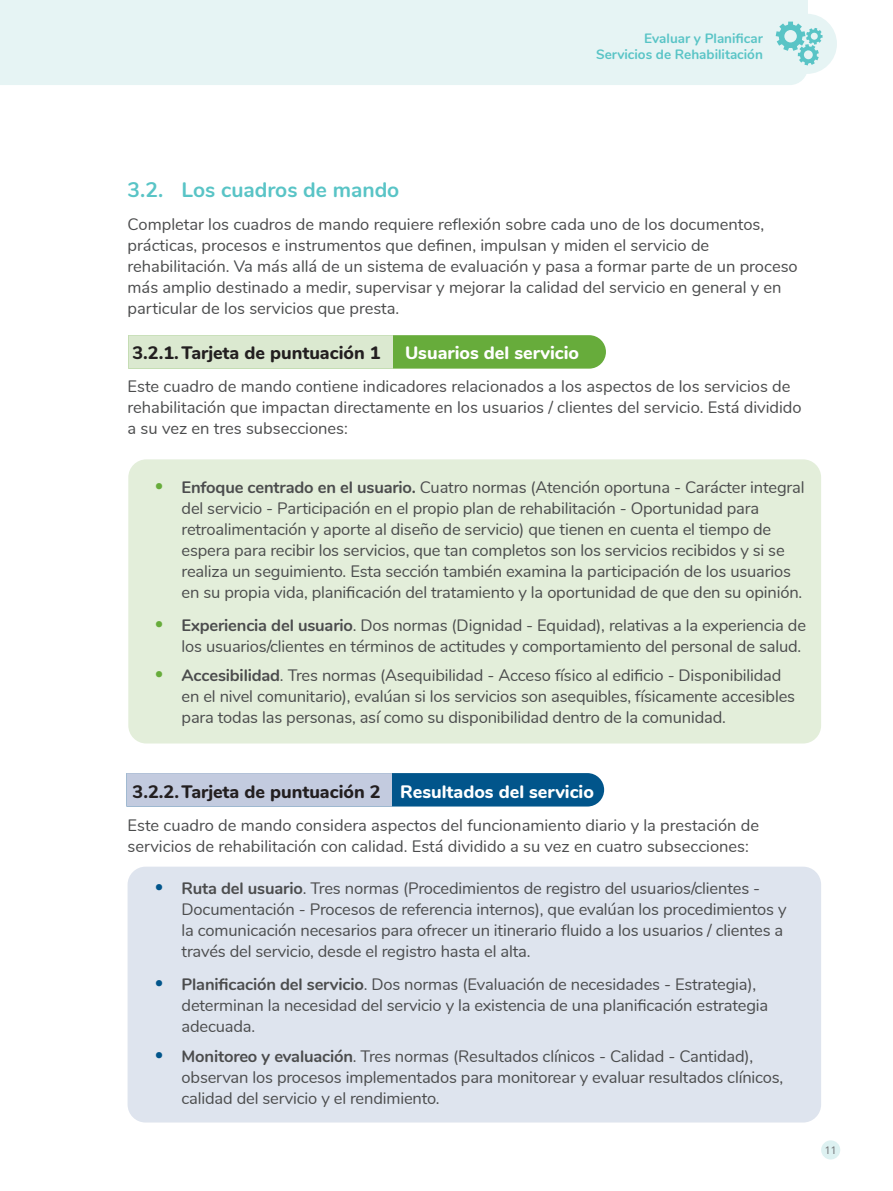
<style>
.page{position:relative;width:893px;height:1191px;background:#fff}
.page>*{position:absolute;margin:0;border:0;box-sizing:border-box;transform-origin:0 0}
.t1{font:700 21px "Nunito";color:#59c4c6}
.t2{font:800 18px "Nunito";color:#231f20}
.t3{font:800 18px "Nunito";color:#fff}
.t4{font:16.5px/21px "Nunito";letter-spacing:-.01em;color:#4b4c4d}
.t5{font:700 13.5px/16.2px "Nunito";color:#59c4c6;text-align:right}
.t6{font:10.5px "Open Sans";color:#6c6d70}
.s1{font-weight:800;font-size:36px;color:#67ac3b}
.s2{font-weight:700}
.s3{color:#fff}
.s4{font-weight:800;font-size:36px;color:#01558b}
</style>
<div class="page">
<div style="left:0;top:0;width:808px;height:85px;background:#e6f4f4"></div>
<div style="left:777px;top:14px;width:60px;height:60px;background:#e6f4f4;border-radius:50%"></div>
<svg style="left:776px;top:22px;width:46px;height:43px"></svg>
<div style="left:821px;top:1140px;width:19px;height:19px;background:#ddf1f1;border-radius:50%"></div>
<div style="left:393px;top:335px;width:213px;height:33px;background:#67ac3b"></div>
<div style="left:128px;top:335px;width:265px;height:33px;background:#dbe9d0"></div>
<div style="left:128px;top:866px;width:693px;height:256px;background:#dee4ee;border-radius:18px"></div>
<div style="left:128px;top:459px;width:693px;height:284px;background:#e3eeda;border-radius:18px"></div>
<div style="left:391px;top:773px;width:213px;height:33px;background:#01558b"></div>
<div style="left:126px;top:773px;width:265px;height:33px;background:#c3cbdf"></div>
<p class="t5" style="left:596px;top:29px;width:168px">Evaluar y Planificar<br>Servicios de Rehabilitación</p>
<p class="t1" style="left:128px;top:174px;width:273px">3.2. Los cuadros de mando</p>
<p class="t4" style="left:128px;top:212px;width:672px">Completar los cuadros de mando requiere reflexión sobre cada uno de los documentos, prácticas, procesos e instrumentos que definen, impulsan y miden el servicio de rehabilitación. Va más allá de un sistema de evaluación y pasa a formar parte de un proceso más amplio destinado a medir, supervisar y mejorar la calidad del servicio en general y en particular de los servicios que presta.</p>
<p class="t2" style="left:132px;top:339px;width:250px">3.2.1.Tarjeta de puntuación 1</p>
<p class="t3" style="left:405px;top:339px;width:176px">Usuarios del servicio</p>
<p class="t4" style="left:128px;top:374px;width:676px">Este cuadro de mando contiene indicadores relacionados a los aspectos de los servicios de rehabilitación que impactan directamente en los usuarios / clientes del servicio. Está dividido a su vez en tres subsecciones:</p>
<p class="t4" style="left:182px;top:475px;width:624px;text-indent:-27px"><span class="s1">·</span> <span class="s2">Enfoque centrado en el usuario.</span> Cuatro normas (Atención oportuna - Carácter integral del servicio - Participación en el propio plan de rehabilitación - Oportunidad para retroalimentación y aporte al diseño de servicio) que tienen en cuenta el tiempo de espera para recibir los servicios, que tan completos son los servicios recibidos y si se realiza un seguimiento. Esta sección también examina la participación de los usuarios en su propia vida, planificación del tratamiento y la oportunidad de que den su opinión.</p>
<p class="t4" style="left:155px;top:613px;width:653px;text-align:right"><span class="s1">·</span> <span class="s2">Experiencia del usuario</span>. Dos normas (Dignidad - Equidad), relativas a la experiencia de los usuarios/clientes en términos de actitudes y comportamiento del personal de salud.</p>
<p class="t4" style="left:182px;top:664px;width:615px;text-indent:-27px"><span class="s1">·</span> <span class="s2">Accesibilidad</span>. Tres normas (Asequibilidad - Acceso físico al edificio - Disponibilidad en el nivel comunitario), evalúan si los servicios son asequibles, físicamente accesibles para todas las personas, así como su disponibilidad dentro de la comunidad.</p>
<p class="t2" style="left:133px;top:778px;width:463px">3.2.2.Tarjeta de puntuación 2 <span class="s3">Resultados del servicio</span></p>
<p class="t4" style="left:128px;top:813px;width:633px">Este cuadro de mando considera aspectos del funcionamiento diario y la prestación de servicios de rehabilitación con calidad. Está dividido a su vez en cuatro subsecciones:</p>
<p class="t4" style="left:182px;top:877px;width:606px;text-indent:-27px"><span class="s4">·</span> <span class="s2">Ruta del usuario</span>. Tres normas (Procedimientos de registro del usuarios/clientes - Documentación - Procesos de referencia internos), que evalúan los procedimientos y la comunicación necesarios para ofrecer un itinerario fluido a los usuarios / clientes a través del servicio, desde el registro hasta el alta.</p>
<p class="t4" style="left:182px;top:973px;width:588px;text-indent:-27px"><span class="s4">·</span> <span class="s2">Planificación del servicio</span>. Dos normas (Evaluación de necesidades - Estrategia), determinan la necesidad del servicio y la existencia de una planificación estrategia adecuada.</p>
<p class="t4" style="left:182px;top:1044px;width:603px;text-indent:-27px"><span class="s4">·</span> <span class="s2">Monitoreo y evaluación</span>. Tres normas (Resultados clínicos - Calidad - Cantidad), observan los procesos implementados para monitorear y evaluar resultados clínicos, calidad del servicio y el rendimiento.</p>
<p class="t6" style="left:825px;top:1143px;width:14px">11</p>
</div>
